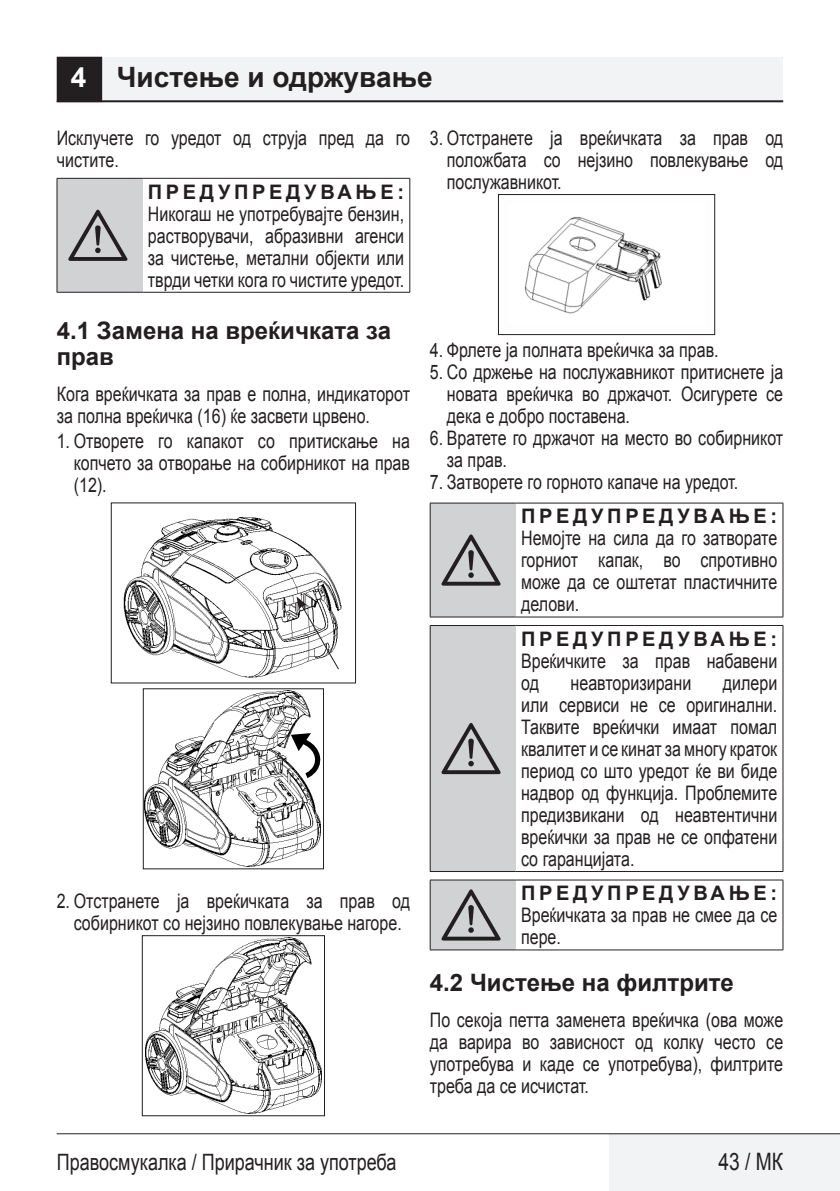
<style>
.page{position:relative;width:840px;height:1191px;background:#fff}
.page>*{position:absolute;margin:0;border:0;box-sizing:border-box;transform-origin:0 0}
.t1{font:64px "ZIWARNUN";color:#231f20}
.Unite_Baslik_Icerik{font:700 28px "Arial";color:#231f20}
.Alt_Baslik_Icerik{font:700 24px/26px "Arial";color:#231f20}
.t2{font:24px "Arial";color:#231f20;scale:.8 1}
.t3{font:22.4px "Arial";color:#231f20;scale:.8 1}
.Duz_Metin{font:20px/22px "Arial";color:#231f20;text-align:justify;scale:.8 1}
.s1{color:#fff}
.s2{font-weight:700}
</style>
<div class="page">
<div style="left:57px;top:57px;width:725px;height:45px;background:#f2f3f4"></div>
<hr style="left:57px;top:100px;width:725px;height:2px;background:#231f20">
<div style="left:58px;top:58px;width:43px;height:43px;background:#231f20"></div>
<div style="left:57px;top:57px;width:45px;height:45px;border:2px solid #231f20"></div>
<div style="left:609px;top:1133px;width:230px;height:58px;background:#f2f3f4"></div>
<hr style="left:57px;top:1133px;width:782px;height:1px;background:#231f20">
<div style="left:57px;top:178px;width:85px;height:114px;background:#d1d2d4"></div>
<hr style="left:142px;top:178px;width:268px;height:1px;background:#231f20">
<hr style="left:409px;top:179px;width:1px;height:113px;background:#231f20">
<hr style="left:142px;top:292px;width:268px;height:1px;background:#231f20">
<hr style="left:57px;top:292px;width:85px;height:1px;background:#231f20">
<hr style="left:57px;top:178px;width:85px;height:1px;background:#231f20">
<hr style="left:57px;top:179px;width:1px;height:113px;background:#231f20">
<img style="left:123px;top:517px;width:219px;height:161px">
<div style="left:111px;top:502px;width:245px;height:181px;border:1px solid #231f20"></div>
<svg style="left:296px;top:596px;width:44px;height:74px"></svg>
<img style="left:145px;top:690px;width:176px;height:177px">
<div style="left:143px;top:688px;width:181px;height:181px;border:1px solid #231f20"></div>
<svg style="left:291px;top:733px;width:28px;height:48px"></svg>
<img style="left:145px;top:937px;width:177px;height:177px">
<div style="left:142px;top:935px;width:183px;height:181px;border:1px solid #231f20"></div>
<img style="left:524px;top:217px;width:138px;height:97px">
<div style="left:497px;top:194px;width:217px;height:141px;border:1px solid #231f20"></div>
<div style="left:430px;top:503px;width:85px;height:114px;background:#d1d2d4"></div>
<hr style="left:515px;top:503px;width:267px;height:1px;background:#231f20">
<hr style="left:782px;top:503px;width:1px;height:114px;background:#231f20">
<hr style="left:515px;top:616px;width:267px;height:1px;background:#231f20">
<hr style="left:429px;top:616px;width:86px;height:1px;background:#231f20">
<hr style="left:429px;top:503px;width:86px;height:1px;background:#231f20">
<hr style="left:429px;top:503px;width:1px;height:114px;background:#231f20">
<div style="left:430px;top:625px;width:85px;height:246px;background:#d1d2d4"></div>
<hr style="left:515px;top:625px;width:267px;height:1px;background:#231f20">
<hr style="left:782px;top:626px;width:1px;height:245px;background:#231f20">
<hr style="left:515px;top:871px;width:267px;height:1px;background:#231f20">
<hr style="left:429px;top:871px;width:86px;height:1px;background:#231f20">
<hr style="left:429px;top:625px;width:86px;height:1px;background:#231f20">
<hr style="left:429px;top:626px;width:1px;height:245px;background:#231f20">
<div style="left:430px;top:880px;width:85px;height:70px;background:#d1d2d4"></div>
<hr style="left:515px;top:879px;width:267px;height:1px;background:#231f20">
<hr style="left:782px;top:880px;width:1px;height:69px;background:#231f20">
<hr style="left:515px;top:949px;width:267px;height:1px;background:#231f20">
<hr style="left:429px;top:949px;width:86px;height:1px;background:#231f20">
<hr style="left:429px;top:879px;width:86px;height:1px;background:#231f20">
<hr style="left:429px;top:880px;width:1px;height:69px;background:#231f20">
<p class="Unite_Baslik_Icerik" style="left:71px;top:58px;width:363px"><span class="s1">4</span> Чистење и одржување</p>
<p class="Duz_Metin" style="left:57px;top:127px;width:443px">Исклучете го уредот од струја пред да го чистите.</p>
<p class="Duz_Metin" style="left:446px;top:127px;width:421px;text-indent:-17px">3. Отстранете ја вреќичката за прав од положбата со нејзино повлекување од послужавникот.</p>
<p class="Duz_Metin" style="left:148px;top:181px;width:321px"><span class="s2">ПРЕДУПРЕДУВАЊЕ:<br></span>Никогаш не употребувајте бензин, растворувачи, абразивни агенси за чистење, метални објекти или тврди четки кога го чистите уредот.</p>
<p class="Alt_Baslik_Icerik" style="left:57px;top:318px;width:336px">4.1 Замена на вреќичката за прав</p>
<p class="Duz_Metin" style="left:57px;top:383px;width:443px">Кога вреќичката за прав е полна, индикаторот за полна вреќичка (16) ќе засвети црвено.</p>
<p class="Duz_Metin" style="left:74px;top:430px;width:421px;text-indent:-17px">1. Отворете го капакот со притискање на копчето за отворање на собирникот на прав (12).</p>
<p class="t1" style="left:68px;top:201px;width:63px">A</p>
<p class="Duz_Metin" style="left:429px;top:339px;width:362px">4. Фрлете ја полната вреќичка за прав.</p>
<p class="Duz_Metin" style="left:446px;top:361px;width:421px;text-indent:-17px">5. Со држење на послужавникот притиснете ја новата вреќичка во држачот. Осигурете се дека е добро поставена.</p>
<p class="Duz_Metin" style="left:446px;top:427px;width:421px;text-indent:-17px">6. Вратете го држачот на место во собирникот за прав.</p>
<p class="Duz_Metin" style="left:429px;top:471px;width:386px">7. Затворете го горното капаче на уредот.</p>
<p class="Duz_Metin" style="left:57px;top:890px;width:443px;text-align:center">2. Отстранете ја вреќичката за прав од собирникот со нејзино повлекување нагоре.</p>
<p class="t1" style="left:441px;top:526px;width:63px">A</p>
<p class="t1" style="left:441px;top:714px;width:63px">A</p>
<p class="Duz_Metin" style="left:521px;top:505px;width:321px"><span class="s2">ПРЕДУПРЕДУВАЊЕ:<br></span>Немојте на сила да го затворате горниот капак, во спротивно може да се оштетат пластичните делови.</p>
<p class="Duz_Metin" style="left:521px;top:628px;width:321px"><span class="s2">ПРЕДУПРЕДУВАЊЕ:<br></span>Вреќичките за прав набавени од</p>
<p class="Duz_Metin" style="left:521px;top:672px;width:321px;text-indent:202px">дилери или сервиси не се оригинални.<br>Таквите вреќички имаат помал квалитет и се кинат за многу краток период со што уредот ќе ви биде надвор од функција. Проблемите предизвикани од неавтентични вреќички за прав не се опфатени со гаранцијата.</p>
<p class="Duz_Metin" style="left:570px;top:672px;width:152px">неавторизирани</p>
<p class="t1" style="left:441px;top:881px;width:63px">A</p>
<p class="Duz_Metin" style="left:521px;top:882px;width:321px"><span class="s2">ПРЕДУПРЕДУВАЊЕ:<br></span>Вреќичката за прав не смее да се пере.</p>
<p class="Alt_Baslik_Icerik" style="left:429px;top:970px;width:305px">4.2 Чистење на филтрите</p>
<p class="Duz_Metin" style="left:429px;top:1009px;width:443px">По секоја петта заменета вреќичка (ова може да варира во зависност од колку често се употребува и каде се употребува), филтрите треба да се исчистат.</p>
<p class="t3" style="left:57px;top:1147px;width:426px">Правосмукалка / Прирачник за употреба</p>
<p class="t2" style="left:718px;top:1146px;width:82px">43 / МК</p>
</div>
